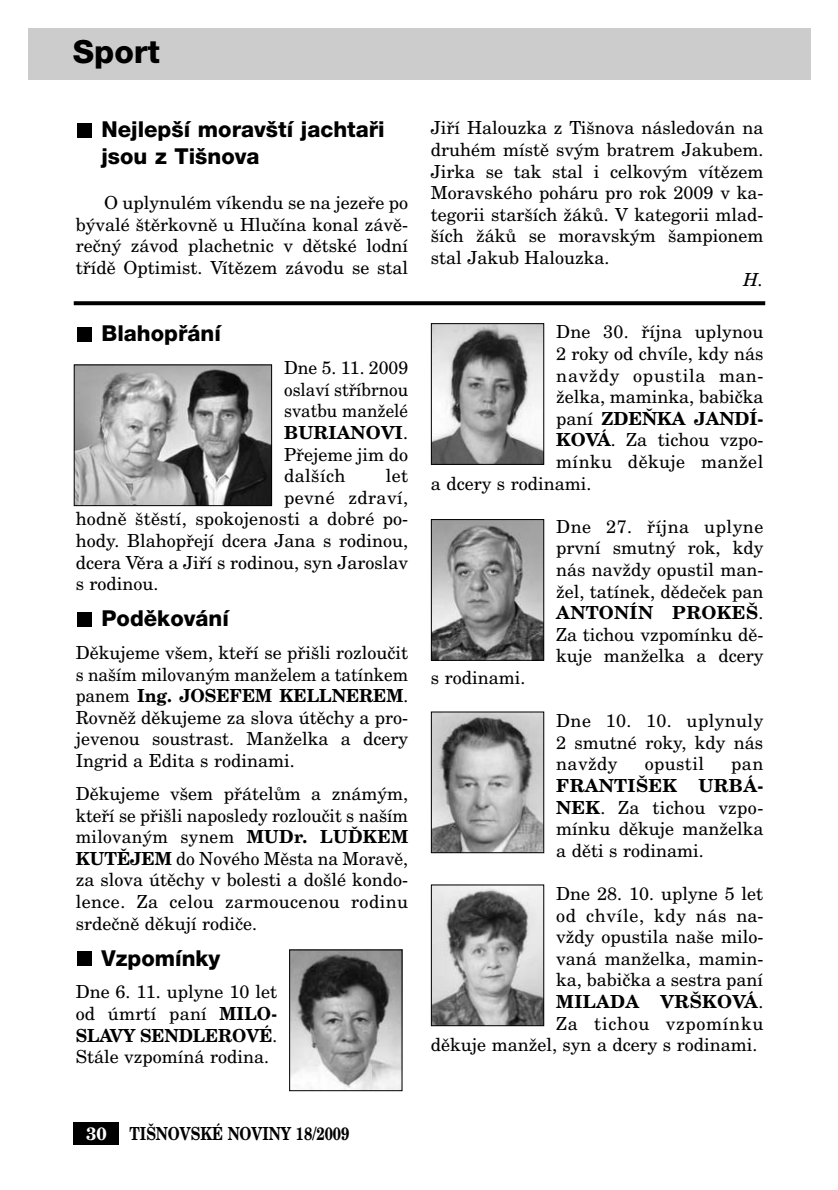
<style>
.page{position:relative;width:838px;height:1190px;background:#fff}
.page>*{position:absolute;margin:0;border:0;box-sizing:border-box;transform-origin:0 0}
.t1{font:800 32px "Helvetica Neue CE";color:#000}
.t2{font:800 22px/26.4px "Helvetica Neue CE";color:#000}
.t3{font:18px/21.6px "New Century Schlbk CE";color:#000;text-align:justify}
.t4{font:18px "New Century Schlbk CE";letter-spacing:.02em;color:#000}
.t5{font:18px "New Century Schlbk CE";letter-spacing:.04em;color:#000}
.t6{font:700 18px "New Century Schlbk CE";color:#000;scale:.8 1}
.t7{font:18px "New Century Schlbk CE";letter-spacing:.045em;color:#000}
.t8{font:700 18px "New Century Schlbk CE";color:#000}
.t9{font:700 18px "New Century Schlbk CE";letter-spacing:.025em;color:#000}
.t10{font:700 18px "New Century Schlbk CE";color:#fff}
.t11{font:italic 18px "New Century Schlbk CE";color:#000}
.s1{font-weight:700}
.s2{font-weight:400}
</style>
<div class="page">
<div style="left:74px;top:1123px;width:45px;height:22px;background:#000"></div>
<div style="left:78px;top:951px;width:14px;height:15px;background:#000"></div>
<div style="left:78px;top:612px;width:14px;height:14px;background:#000"></div>
<div style="left:78px;top:327px;width:14px;height:14px;background:#000"></div>
<div style="left:28px;top:28px;width:783px;height:51px;background:#ccc"></div>
<div style="left:78px;top:123px;width:14px;height:14px;background:#000"></div>
<img style="left:433px;top:325px;width:109px;height:138px">
<div style="left:431px;top:323px;width:113px;height:142px;border:1px solid #000"></div>
<img style="left:433px;top:521px;width:109px;height:138px">
<div style="left:431px;top:519px;width:113px;height:142px;border:1px solid #000"></div>
<img style="left:433px;top:714px;width:109px;height:137px">
<div style="left:431px;top:712px;width:113px;height:141px;border:1px solid #000"></div>
<img style="left:433px;top:886px;width:109px;height:138px">
<div style="left:431px;top:884px;width:113px;height:142px;border:1px solid #000"></div>
<img style="left:291px;top:951px;width:110px;height:138px">
<div style="left:289px;top:949px;width:114px;height:142px;border:1px solid #000"></div>
<img style="left:76px;top:366px;width:194px;height:138px">
<div style="left:74px;top:364px;width:198px;height:142px;border:1px solid #000"></div>
<svg style="left:74px;top:301px;width:691px;height:4px;background:#0f0f0f"></svg>
<h1 class="t1" style="left:73px;top:40px;width:89px">Sport</h1>
<p class="t2" style="left:101px;top:119px;width:285px">Nejlep‰í morav‰tí jachtafii jsou z Ti‰nova</p>
<p class="t3" style="left:76px;top:194px;width:334px;text-indent:28px">O uplynulém víkendu se na jezefie po b˘valé ‰tûrkovnû u Hluãína konal závû&shy;reãn˘ závod plachetnic v dûtské lodní tfiídû Optimist. Vítûzem závodu se stal</p>
<p class="t2" style="left:102px;top:323px;width:121px">Blahopfiání</p>
<p class="t3" style="left:284px;top:359px;width:126px">Dne 5. 11. 2009 oslaví stfiíbrnou svatbu manÏelé <span class="s1">BURIANOVI</span>.<br>Pfiejeme jim do dal‰ích</p>
<p class="t3" style="left:386px;top:467px;width:24px">let</p>
<p class="t4" style="left:284px;top:491px;width:126px">pevné zdraví,</p>
<p class="t3" style="left:76px;top:510px;width:334px">hodnû ‰tûstí, spokojenosti a dobré po-</p>
<p class="t3" style="left:76px;top:532px;width:334px">hody. Blahopfiejí dcera Jana s rodinou,</p>
<p class="t3" style="left:76px;top:554px;width:334px">dcera Vûra a Jifií s rodinou, syn Jaroslav</p>
<p class="t3" style="left:76px;top:575px;width:84px">s rodinou.</p>
<p class="t2" style="left:102px;top:608px;width:129px">Podûkování</p>
<p class="t3" style="left:76px;top:644px;width:334px">Dûkujeme v‰em, ktefií se pfii‰li rozlouãit s na‰ím milovan˘m manÏelem a tatínkem panem <span class="s1">Ing. JOSEFEM KELLNEREM</span>.<br>RovnûÏ dûkujeme za slova útûchy a pro&shy;jevenou soustrast. ManÏelka a dcery Ingrid a Edita s rodinami.</p>
<p class="t3" style="left:76px;top:785px;width:334px">Dûkujeme v‰em pfiátelÛm a znám˘m, ktefií se pfii‰li naposledy rozlouãit s na‰ím milovan˘m synem <span class="s1">MUDr. LUëKEM KUTùJEM</span> do Nového Mûsta na Moravû, za slova útûchy v bolesti a do‰lé kondo&shy;lence. Za celou zarmoucenou rodinu srdeãnû dûkují rodiãe.</p>
<p class="t2" style="left:102px;top:947px;width:120px">Vzpomínky</p>
<p class="t3" style="left:76px;top:983px;width:203px">Dne 6. 11. uplyne 10 let od úmrtí paní <span class="s1">MILO-SLAVY SENDLEROVÉ</span>.<br>Stále vzpomíná rodina.</p>
<p class="t10" style="left:86px;top:1127px;width:22px">30</p>
<p class="t6" style="left:130px;top:1127px;width:276px">TI·NOVSKÉ NOVINY 18/2009</p>
<p class="t3" style="left:431px;top:119px;width:334px">Jifií Halouzka z Ti‰nova následován na druhém místû sv˘m bratrem Jakubem.<br>Jirka se tak stal i celkov˘m vítûzem Moravského poháru pro rok 2009 v ka&shy;tegorii star‰ích ÏákÛ. V kategorii mlad-‰ích ÏákÛ se moravsk˘m ‰ampionem stal Jakub Halouzka.</p>
<p class="t11" style="left:743px;top:273px;width:21px">H.</p>
<p class="t3" style="left:556px;top:323px;width:209px">Dne 30. fiíjna uplynou</p>
<p class="t3" style="left:556px;top:345px;width:209px">2 roky od chvíle, kdy nás</p>
<p class="t7" style="left:556px;top:369px;width:209px">navÏdy opustila man-</p>
<p class="t3" style="left:556px;top:388px;width:209px">Ïelka, maminka, babiãka</p>
<p class="t8" style="left:556px;top:412px;width:209px"><span class="s2">paní</span> ZDE≈KA JANDÍ-</p>
<p class="t3" style="left:556px;top:431px;width:209px"><span class="s1">KOVÁ</span>. Za tichou vzpo-</p>
<p class="t4" style="left:556px;top:455px;width:209px">mínku dûkuje manÏel</p>
<p class="t3" style="left:431px;top:474px;width:162px">a dcery s rodinami.</p>
<p class="t3" style="left:556px;top:518px;width:209px">Dne 27. fiíjna uplyne první smutn˘ rok, kdy nás navÏdy opustil man-Ïel, tatínek, dûdeãek pan <span class="s1">ANTONÍN PROKE·</span>.<br>Za tichou vzpomínku dû&shy;kuje manÏelka a dcery</p>
<p class="t3" style="left:431px;top:669px;width:96px">s rodinami.</p>
<p class="t3" style="left:556px;top:712px;width:209px">Dne 10. 10. uplynuly 2 smutné roky, kdy nás navÏdy</p>
<p class="t4" style="left:645px;top:758px;width:61px">opustil</p>
<p class="t3" style="left:731px;top:755px;width:34px">pan</p>
<p class="t3" style="left:556px;top:777px;width:209px"><span class="s1">FRANTI·EK URBÁ-NEK</span>. Za tichou vzpo&shy;mínku dûkuje manÏelka a dûti s rodinami.</p>
<p class="t3" style="left:556px;top:885px;width:209px">Dne 28. 10. uplyne 5 let</p>
<p class="t5" style="left:556px;top:909px;width:209px">od chvíle, kdy nás na-</p>
<p class="t3" style="left:556px;top:928px;width:209px">vÏdy opustila na‰e milo-</p>
<p class="t3" style="left:556px;top:950px;width:209px">vaná manÏelka, mamin-</p>
<p class="t3" style="left:556px;top:971px;width:209px">ka, babiãka a sestra paní</p>
<p class="t9" style="left:556px;top:995px;width:209px">MILADA VR·KOVÁ<span class="s2">.</span></p>
<p class="t5" style="left:556px;top:1017px;width:209px">Za tichou vzpomínku</p>
<p class="t3" style="left:431px;top:1036px;width:328px">dûkuje manÏel, syn a dcery s rodinami.</p>
</div>
